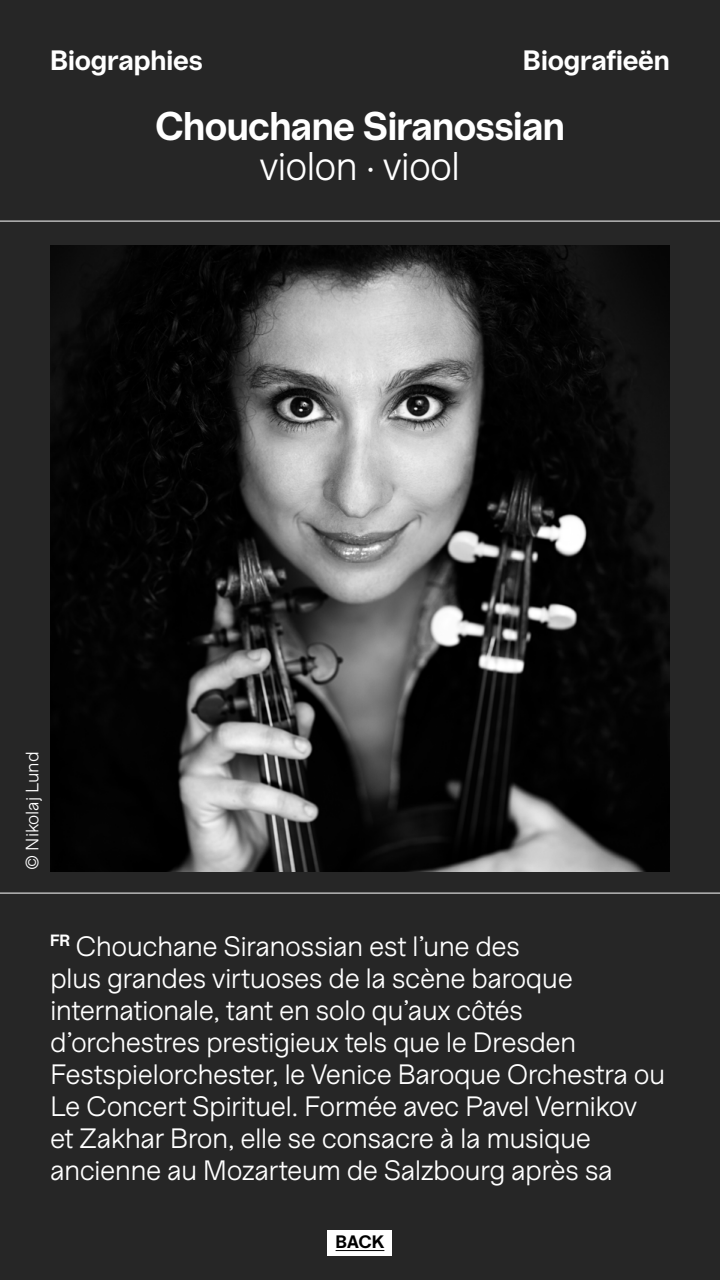
<style>
.page{position:relative;width:720px;height:1280px;background:#262626}
.page>*{position:absolute;margin:0;border:0;box-sizing:border-box;transform-origin:0 0}
.t1{font:700 40px "aa Bozar";letter-spacing:-.015em;color:#fff}
.t2{font:40px "aa Bozar";letter-spacing:-.025em;color:#fff}
.t3{font:28px/32px "aa Bozar";letter-spacing:-.02em;color:#fff}
.t4{font:700 28px "aa Bozar";letter-spacing:-.005em;color:#fff}
.t5{font:18px "aa Bozar";letter-spacing:-.015em;color:#fff}
.t6{font:700 18px "aa Bozar";color:#000}
</style>
<div class="page">
<div style="left:328px;top:1230px;width:64px;height:26px;background:#fff"></div>
<hr style="left:336px;top:1250px;width:48px;height:1px;background:#000">
<hr style="left:0;top:221px;width:720px;height:1px;background:#fff">
<hr style="left:0;top:893px;width:720px;height:1px;background:#fff">
<img style="left:50px;top:245px;width:620px;height:627px">
<p class="t4" style="left:50px;top:44px;width:154px">Biographies</p>
<p class="t4" style="left:523px;top:44px;width:149px">Biografieën</p>
<h1 class="t1" style="left:155px;top:102px;width:411px">Chouchane Siranossian</h1>
<h1 class="t2" style="left:260px;top:142px;width:202px">violon · viool</h1>
<p class="t5" style="left:22px;top:870px;width:120px;rotate:-90deg">© Nikolaj Lund</p>
<p class="t3" style="left:50px;top:930px;width:617px"><sup>FR</sup> Chouchane Siranossian est l’une des<br>plus grandes virtuoses de la scène baroque internationale, tant en solo qu’aux côtés d’orchestres prestigieux tels que le Dresden Festspielorchester, le Venice Baroque Orchestra ou Le Concert Spirituel. Formée avec Pavel Vernikov et Zakhar Bron, elle se consacre à la musique ancienne au Mozarteum de Salzbourg après sa</p>
<p class="t6" style="left:336px;top:1232px;width:50px">BACK</p>
</div>
